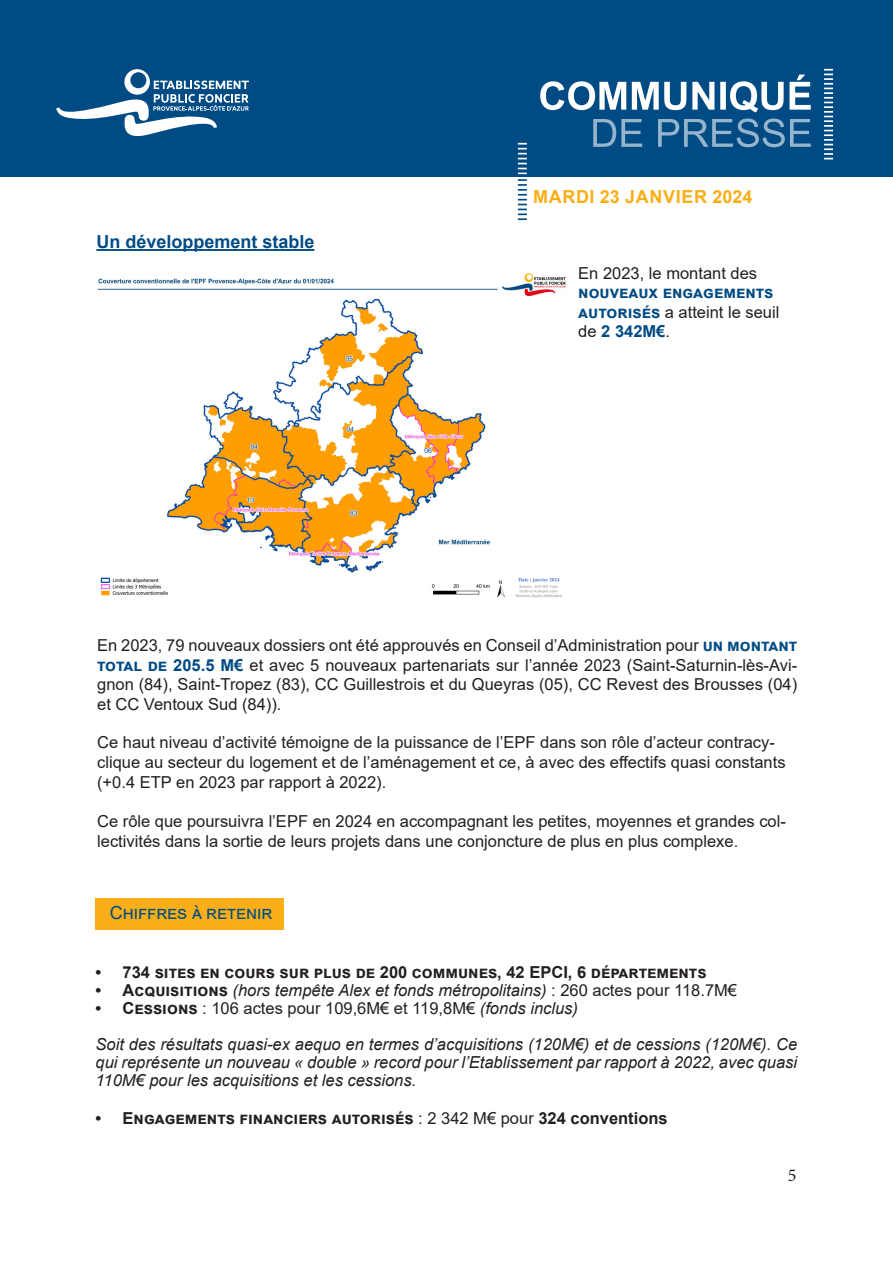
<style>
.page{position:relative;width:893px;height:1263px;background:#fff}
.page>*{position:absolute;margin:0;border:0;box-sizing:border-box;transform-origin:0 0}
.t1{font:700 18px "Arial";color:#004b84}
.t2{font:700 18px "Arial";letter-spacing:.035em;color:#faaf18}
.t3{font:18px "Arial";color:#004b84}
.t4{font:18px "Minion Pro";color:#231f20}
.t5{font:16.5px/19.5px "Arial";color:#231f20}
.t6{font:italic 16.5px/18px "Arial";color:#231f20;text-align:justify}
.t7{font:700 16.5px "Arial";color:#231f20}
.s1{font-weight:700;color:#004b84}
.s2{font-weight:700;font-style:normal}
.s3{font-style:normal}
.s4{font-weight:700}
.s5{font-style:italic}
.s6{font-weight:400}
</style>
<div class="page">
<div style="left:0;top:0;width:893px;height:176px;background:#004b84"></div>
<svg style="left:56px;top:69px;width:193px;height:67px"></svg>
<svg style="left:540px;top:75px;width:271px;height:37px"></svg>
<svg style="left:593px;top:119px;width:218px;height:28px"></svg>
<svg style="left:824px;top:69px;width:9px;height:90px"></svg>
<svg style="left:518px;top:143px;width:9px;height:77px"></svg>
<img style="left:97px;top:273px;width:469px;height:325px">
<hr style="left:96px;top:249px;width:218px;height:2px;background:#004b84">
<div style="left:96px;top:898px;width:188px;height:31px;background:#faaf18"></div>
<p class="t1" style="left:96px;top:229px;width:220px">Un développement stable</p>
<p class="t2" style="left:533px;top:184px;width:221px">MARDI 23 JANVIER 2024</p>
<p class="t5" style="left:578px;top:263px;width:203px">En 2023, le montant des <span class="s1">nouveaux engagements autorisés</span> a atteint le seuil de <span class="s1">2 342M€</span>.</p>
<p class="t5" style="left:97px;top:635px;width:702px;text-align:justify">En 2023, 79 nouveaux dossiers ont été approuvés en Conseil d’Administration pour <span class="s1">un montant total de 205.5 M€</span> et avec 5 nouveaux partenariats sur l’année 2023 (Saint-Saturnin-lès-Avi&shy;gnon (84), Saint-Tropez (83), CC Guillestrois et du Queyras (05), CC Revest des Brousses (04) et CC Ventoux Sud (84)).</p>
<p class="t5" style="left:97px;top:732px;width:690px">Ce haut niveau d’activité témoigne de la puissance de l’EPF dans son rôle d’acteur contracy&shy;clique au secteur du logement et de l’aménagement et ce, à avec des effectifs quasi constants (+0.4 ETP en 2023 par rapport à 2022).</p>
<p class="t5" style="left:97px;top:811px;width:690px">Ce rôle que poursuivra l’EPF en 2024 en accompagnant les petites, moyennes et grandes col&shy;lectivités dans la sortie de leurs projets dans une conjoncture de plus en plus complexe.</p>
<p class="t3" style="left:110px;top:900px;width:159px">Chiffres à retenir</p>
<p class="t7" style="left:96px;top:961px;width:612px">• 734 sites en cours sur plus de 200 communes, 42 EPCI, 6 départements</p>
<p class="t6" style="left:96px;top:982px;width:643px"><span class="s2">• Acquisitions</span> (hors tempête Alex et fonds métropolitains) <span class="s3">: 260 actes pour 118.7M€</span></p>
<p class="t5" style="left:96px;top:999px;width:484px"><span class="s4">• Cessions</span> : 106 actes pour 109,6M€ et 119,8M€ <span class="s5">(fonds inclus)</span></p>
<p class="t6" style="left:96px;top:1036px;width:703px">Soit des résultats quasi-ex aequo en termes d’acquisitions (120M€) et de cessions (120M€). Ce qui représente un nouveau « double » record pour l’Etablissement par rapport à 2022, avec quasi 110M€ pour les acquisitions et les cessions.</p>
<p class="t7" style="left:96px;top:1107px;width:574px">• Engagements financiers autorisés <span class="s6">: 2 342 M€ pour</span> 324 conventions</p>
<p class="t4" style="left:788px;top:1164px;width:10px">5</p>
</div>
